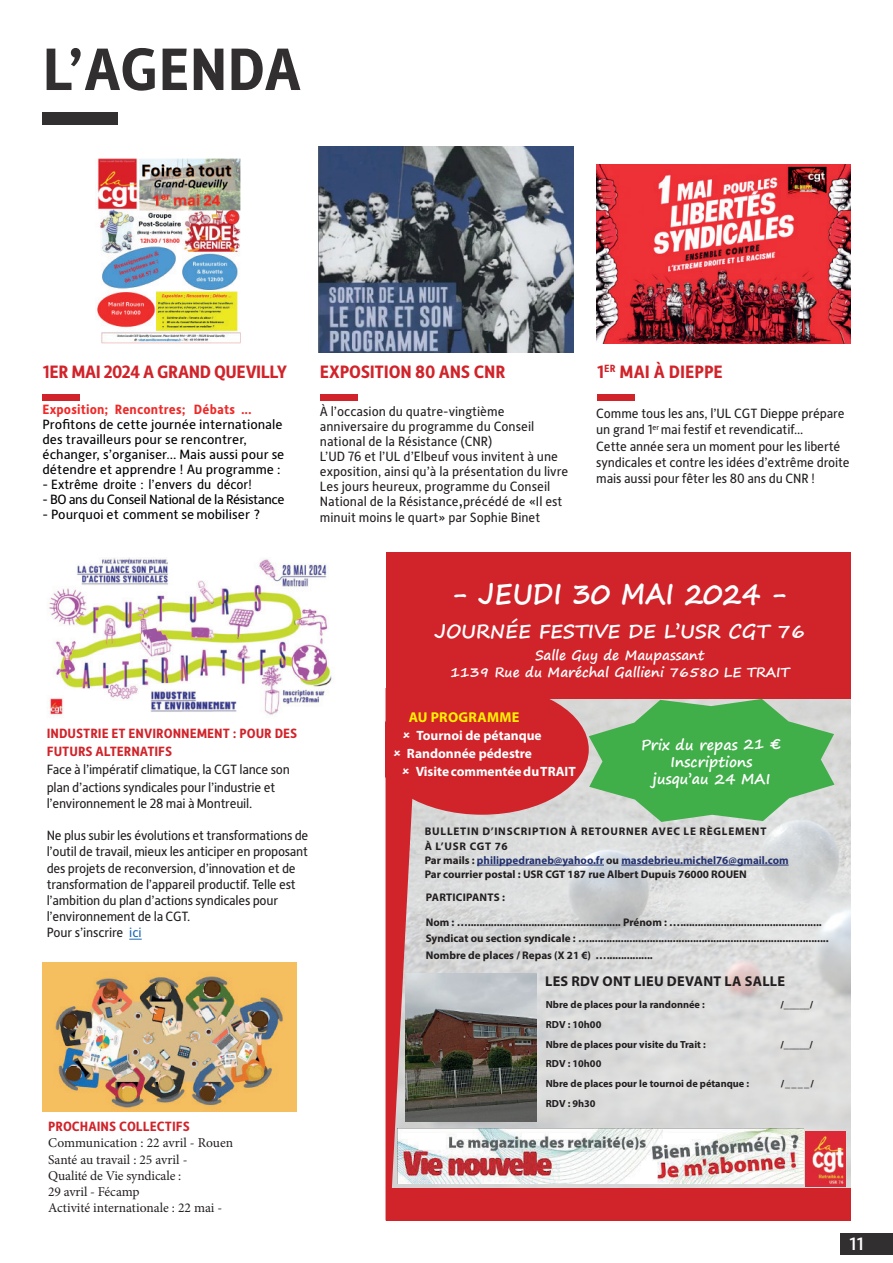
<style>
.page{position:relative;width:893px;height:1263px;background:#fff}
.page>*{position:absolute;margin:0;border:0;box-sizing:border-box;transform-origin:0 0}
.t1{font:700 60px "Alber New";color:#312f30}
.t2{font:700 28.8px "Segoe Print";color:#fff;scale:.91 1}
.t3{font:700 19.05px "Segoe Print";color:#fff}
.t4{font:700 18px "Alber New";letter-spacing:-.015em;color:#d1232a}
.t5{font:500 18px "Alber New";color:#fff}
.t6{font:700 14.25px/17.2px "Segoe Print";color:#fff;text-align:center}
.t7{font:700 14.25px "Myriad Pro";letter-spacing:.02em;color:#231f20}
.t8{font:700 14.25px "Myriad Pro";letter-spacing:.02em;color:#fff101}
.t9{font:13.5px/16.2px "Alber New";letter-spacing:-.01em;color:#231f20}
.t10{font:13.5px/15px "Alber New";color:#000004;scale:1.05 1}
.t11{font:13.5px/16.2px "Minion Pro";letter-spacing:-.005em;color:#231f20}
.t12{font:700 13.5px/18px "Alber New";color:#d1232a}
.t13{font:700 13.5px/16.2px "Segoe Print";color:#fff;text-align:center}
.t14{font:700 13.5px "Myriad Pro";color:#fff}
.t15{font:13.5px "Alber New";letter-spacing:-.03em;color:#000004}
.t16{font:700 11.1px/14.2px "Myriad Pro";color:#231f20}
.t17{font:700 11.1px "Myriad Pro";letter-spacing:.02em;color:#231f20}
.t18{font:700 10.35px/19.8px "Myriad Pro";color:#231f20}
.s1{font-weight:700;color:#ee2928}
.s2{color:#20252d}
.s3{font-size:18px}
.s4{color:#1b69b4}
.s5{color:#24326f}
</style>
<div class="page">
<div style="left:43px;top:112px;width:75px;height:13px;background:#312f30"></div>
<img style="left:97px;top:158px;width:143px;height:186px">
<img style="left:319px;top:146px;width:254px;height:206px">
<img style="left:43px;top:962px;width:254px;height:149px">
<img style="left:596px;top:164px;width:254px;height:180px">
<div style="left:43px;top:394px;width:37px;height:7px;background:#d1232a"></div>
<div style="left:320px;top:394px;width:37px;height:7px;background:#d1232a"></div>
<div style="left:597px;top:394px;width:37px;height:7px;background:#d1232a"></div>
<div style="left:840px;top:1233px;width:53px;height:22px;background:#312f30"></div>
<svg style="left:129px;top:939px;width:13px;height:1px"></svg>
<img style="left:49px;top:558px;width:283px;height:158px">
<img style="left:834px;top:699px;width:16px;height:489px">
<div style="left:386px;top:553px;width:464px;height:146px;background:#d1232a"></div>
<img style="left:834px;top:1132px;width:12px;height:54px">
<div style="left:386px;top:1188px;width:464px;height:32px;background:#d1232a"></div>
<svg style="left:386px;top:699px;width:448px;height:489px;background:#beb1a8"></svg>
<p class="t1" style="left:43px;top:30px;width:260px">L’AGENDA</p>
<p class="t4" style="left:43px;top:360px;width:246px">1ER MAI 2024 A GRAND QUEVILLY</p>
<p class="t4" style="left:320px;top:360px;width:187px">EXPOSITION 80 ANS CNR</p>
<p class="t4" style="left:597px;top:360px;width:128px">1<sup>ER</sup> MAI À DIEPPE</p>
<p class="t10" style="left:43px;top:402px;width:232px"><span class="s1">Exposition; Rencontres; Débats ...<br></span>Profitons de cette journée internationale des travailleurs pour se rencontrer, échanger, s’organiser<span class="s2">.</span>.. Mais aussi pour se détendre et apprendre ! Au programme :</p>
<p class="t10" style="left:43px;top:477px;width:201px">- Extrême droite : l’envers du décor!</p>
<p class="t15" style="left:43px;top:491px;width:244px">- BO ans du Conseil National de la Résistance</p>
<p class="t10" style="left:43px;top:507px;width:209px">- Pourquoi et comment se mobiliser ?</p>
<p class="t9" style="left:320px;top:403px;width:216px;line-height:15px">À l’occasion du quatre-vingtième anniversaire du programme du Conseil national de la Résistance (CNR)</p>
<p class="t9" style="left:320px;top:448px;width:250px;line-height:15px">L’UD 76 et l’UL d’Elbeuf vous invitent à une exposition, ainsi qu’à la présentation du livre<br>Les jours heureux, programme du Conseil</p>
<p class="t9" style="left:320px;top:492px;width:244px">National de la Résistance<span class="s3">,</span>précédé de «Il est minuit moins le quart» par Sophie Binet</p>
<p class="t9" style="left:596px;top:405px;width:250px">Comme tous les ans, l’UL CGT Dieppe prépare un grand 1<sup>er</sup> mai festif et revendicatif...</p>
<p class="t9" style="left:596px;top:437px;width:255px">Cette année sera un moment pour les liberté syndicales et contre les idées d’extrême droite mais aussi pour fêter les 80 ans du CNR !</p>
<p class="t12" style="left:47px;top:723px;width:252px">INDUSTRIE ET ENVIRONNEMENT : POUR DES<br>FUTURS ALTERNATIFS</p>
<p class="t9" style="left:47px;top:759px;width:245px;line-height:18px">Face à l’impératif climatique, la CGT lance son plan d’actions syndicales pour l’industrie et</p>
<p class="t9" style="left:47px;top:794px;width:207px">l’environnement le 28 mai à Montreuil.</p>
<p class="t9" style="left:47px;top:827px;width:263px">Ne plus subir les évolutions et transformations de l’outil de travail, mieux les anticiper en proposant des projets de reconversion, d’innovation et de transformation de l’appareil productif. Telle est l’ambition du plan d’actions syndicales pour l’environnement de la CGT.<br>Pour s’inscrire <span class="s4">ici</span></p>
<p class="t12" style="left:48px;top:1117px;width:143px">PROCHAINS COLLECTIFS</p>
<p class="t11" style="left:48px;top:1135px;width:187px">Communication : 22 avril - Rouen</p>
<p class="t11" style="left:48px;top:1151px;width:141px">Santé au travail : 25 avril -</p>
<p class="t11" style="left:48px;top:1167px;width:135px">Qualité de Vie syndicale :<br>29 avril - Fécamp</p>
<p class="t11" style="left:48px;top:1200px;width:176px">Activité internationale : 22 mai -</p>
<p class="t2" style="left:452px;top:568px;width:371px">- JEUDI 30 MAI 2024 -</p>
<p class="t3" style="left:435px;top:613px;width:372px">JOURNÉE FESTIVE DE L’USR CGT 76</p>
<p class="t13" style="left:450px;top:647px;width:341px">Salle Guy de Maupassant<br>1139 Rue du Maréchal Gallieni 76580 LE TRAIT</p>
<p class="t8" style="left:409px;top:707px;width:112px">AU PROGRAMME</p>
<p class="t14" style="left:416px;top:726px;width:127px">Tournoi de pétanque</p>
<p class="t14" style="left:407px;top:745px;width:126px">Randonnée pédestre</p>
<p class="t14" style="left:416px;top:763px;width:162px">Visite commentée du TRAIT</p>
<p class="t6" style="left:641px;top:736px;width:142px">Prix du repas 21 €<br>Inscriptions jusqu’au 24 MAI</p>
<p class="t16" style="left:425px;top:824px;width:365px">BULLETIN D’INSCRIPTION À RETOURNER AVEC LE RÈGLEMENT<br>À L’USR CGT 76<br>Par mails : <span class="s5">philippedraneb@yahoo.fr</span> ou <span class="s5">masdebrieu.michel76@gmail.com </span>Par courrier postal : USR CGT 187 rue Albert Dupuis 76000 ROUEN</p>
<p class="t17" style="left:426px;top:890px;width:81px">PARTICIPANTS :</p>
<p class="t16" style="left:426px;top:913px;width:404px;line-height:16.6px">Nom : …..................................................... Prénom : ….................................................<br>Syndicat ou section syndicale : …...................................................................................<br>Nombre de places / Repas (X 21 €) …................</p>
<p class="t18" style="left:546px;top:994px;width:160px">Nbre de places pour la randonnée :</p>
<p class="t18" style="left:780px;top:994px;width:34px">/_____/</p>
<p class="t18" style="left:546px;top:1014px;width:161px">RDV : 10h00<br>Nbre de places pour visite du Trait :</p>
<p class="t7" style="left:545px;top:972px;width:242px">LES RDV ONT LIEU DEVANT LA SALLE</p>
<p class="t18" style="left:780px;top:1034px;width:34px">/_____/</p>
<p class="t18" style="left:546px;top:1054px;width:205px">RDV : 10h00<br>Nbre de places pour le tournoi de pétanque :</p>
<p class="t18" style="left:546px;top:1093px;width:51px">RDV : 9h30</p>
<p class="t18" style="left:781px;top:1073px;width:35px">/____/</p>
<p class="t5" style="left:849px;top:1232px;width:16px">11</p>
</div>
